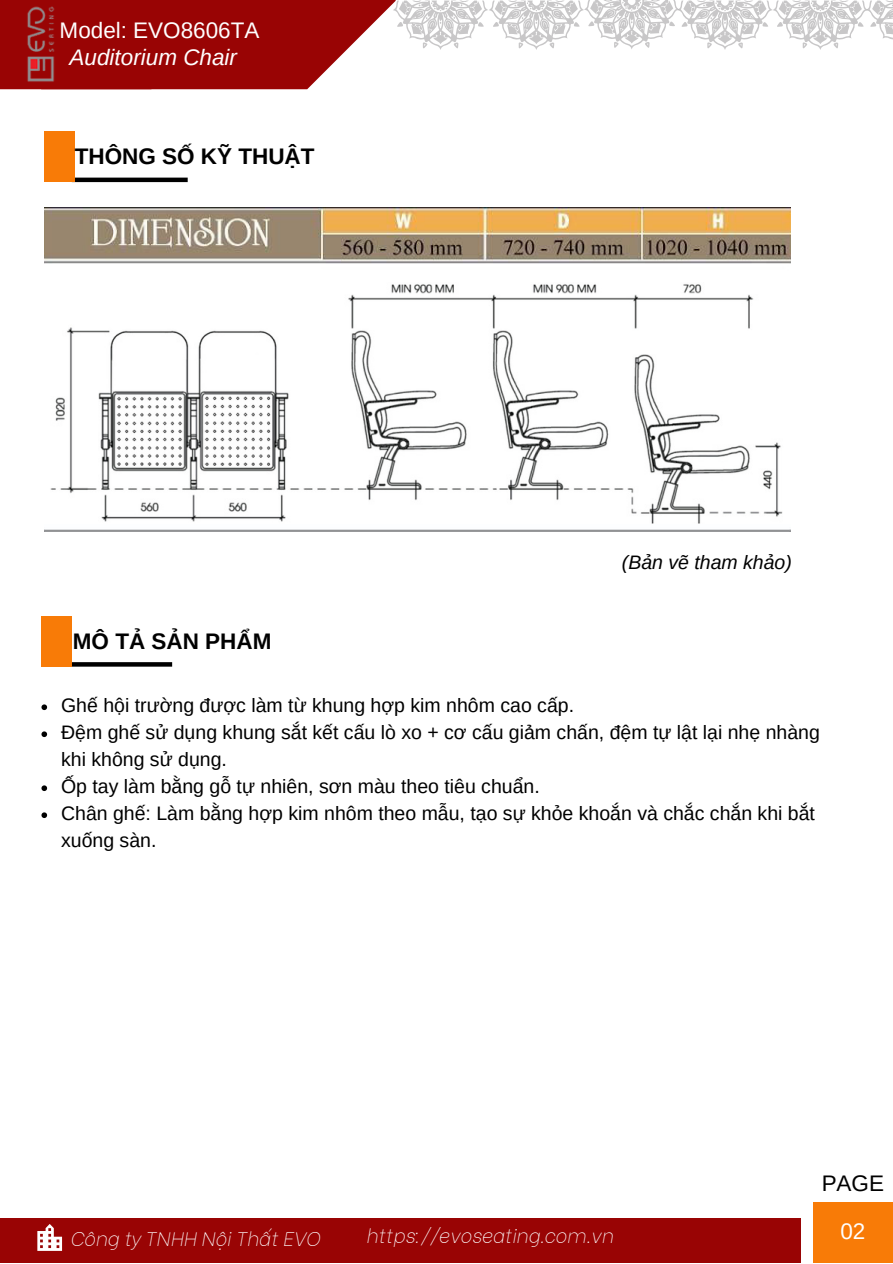
<style>
.page{position:relative;width:893px;height:1264px;background:#fff}
.page>*{position:absolute;margin:0;border:0;box-sizing:border-box;transform-origin:0 0}
.t1{font:700 22.5px "Arimo";color:#000}
.t2{font:22.5px "Arimo";color:#fff}
.t3{font:italic 22.5px "Arimo";color:#fff}
.t4{font:22.5px "Arimo";color:#000}
.t5{font:19.5px/27px "Arimo";color:#000}
.t6{font:italic 100 19.5px "Be Vietnam";color:#fff}
.t7{font:italic 19.5px "Arimo";color:#000}
</style>
<div class="page">
<svg style="left:240px;top:0;width:153px;height:89px;fill:#990404"></svg>
<div style="left:0;top:0;width:240px;height:89px;background:#990404"></div>
<img style="left:27px;top:6px;width:28px;height:76px">
<hr style="left:72px;top:178px;width:116px;height:4px;background:#000">
<div style="left:44px;top:132px;width:31px;height:50px;background:#f87b07"></div>
<div style="left:0;top:1218px;width:800px;height:44px;background:#990404"></div>
<div style="left:813px;top:1202px;width:79px;height:60px;background:#f87b07"></div>
<svg style="left:71px;top:662px;width:101px;height:4px"></svg>
<div style="left:41px;top:616px;width:30px;height:50px;background:#f87b07"></div>
<svg style="left:393px;top:0;width:500px;height:50px"></svg>
<svg style="left:37px;top:1224px;width:25px;height:26px"></svg>
<img style="left:44px;top:207px;width:746px;height:324px">
<img style="left:44px;top:264px;width:746px;height:260px">
<svg style="left:41px;top:704px;width:6px;height:6px"></svg>
<svg style="left:41px;top:731px;width:6px;height:6px"></svg>
<svg style="left:41px;top:785px;width:6px;height:6px"></svg>
<svg style="left:41px;top:812px;width:6px;height:6px"></svg>
<p class="t2" style="left:60px;top:17px;width:201px">Model: EVO8606TA</p>
<p class="t3" style="left:70px;top:44px;width:169px">Auditorium Chair</p>
<p class="t1" style="left:75px;top:143px;width:241px">THÔNG SỐ KỸ THUẬT</p>
<p class="t1" style="left:73px;top:629px;width:200px">MÔ TẢ SẢN PHẨM</p>
<p class="t7" style="left:622px;top:551px;width:171px">(Bản vẽ tham khảo)</p>
<p class="t5" style="left:61px;top:692px;width:514px">Ghế hội trường được làm từ khung hợp kim nhôm cao cấp.</p>
<p class="t5" style="left:61px;top:719px;width:760px">Đệm ghế sử dụng khung sắt kết cấu lò xo + cơ cấu giảm chấn, đệm tự lật lại nhẹ nhàng khi không sử dụng.</p>
<p class="t5" style="left:61px;top:773px;width:480px">Ốp tay làm bằng gỗ tự nhiên, sơn màu theo tiêu chuẩn.</p>
<p class="t5" style="left:61px;top:800px;width:755px">Chân ghế: Làm bằng hợp kim nhôm theo mẫu, tạo sự khỏe khoắn và chắc chắn khi bắt xuống sàn.</p>
<p class="t6" style="left:70px;top:1222px;width:252px">Công ty TNHH Nội Thất EVO</p>
<p class="t6" style="left:366px;top:1219px;width:249px">https://evoseating.com.vn</p>
<p class="t4" style="left:821px;top:1170px;width:64px">PAGE</p>
<p class="t2" style="left:840px;top:1218px;width:26px">02</p>
</div>
